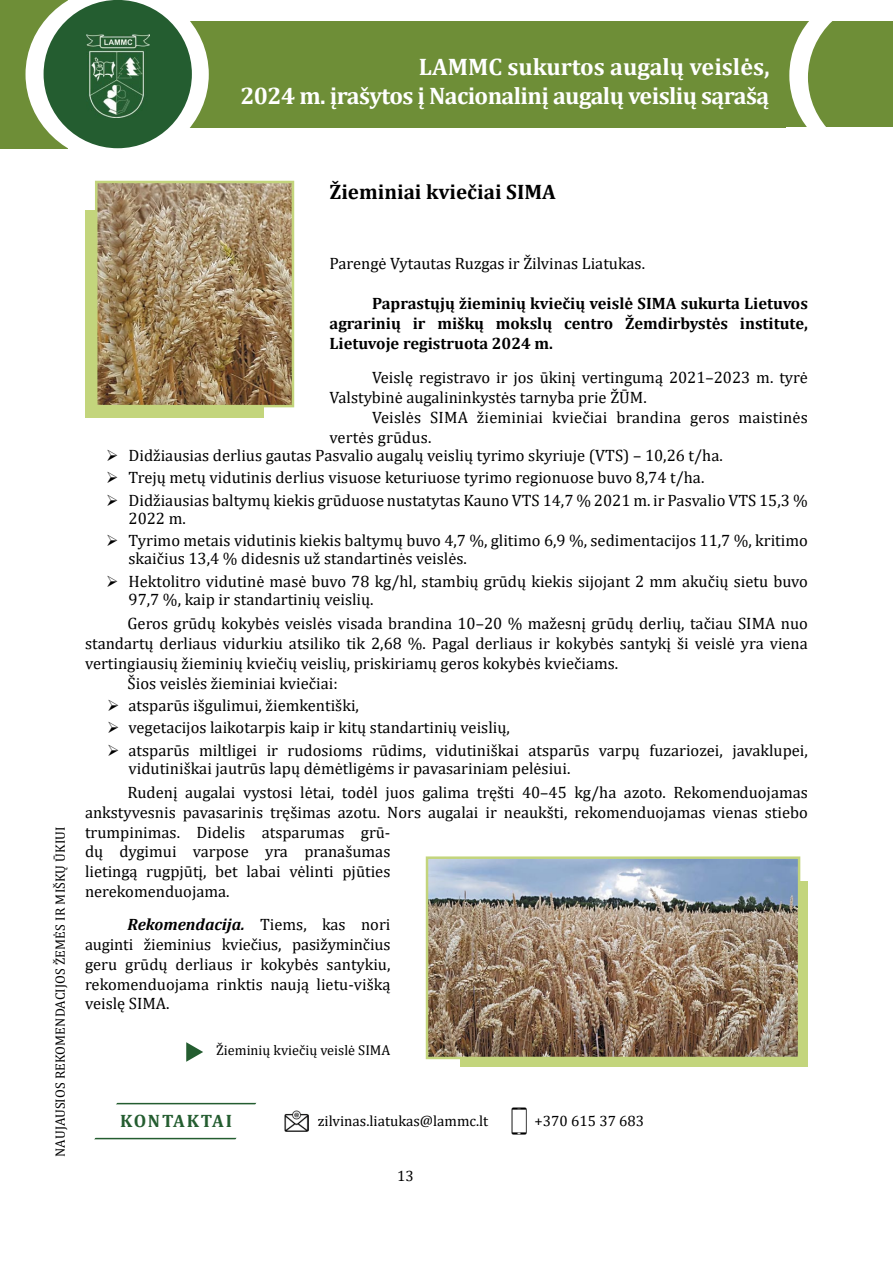
<style>
.page{position:relative;width:893px;height:1263px;background:#fff}
.page>*{position:absolute;margin:0;border:0;box-sizing:border-box;transform-origin:0 0}
.t1{font:700 24px/28.8px "Cambria";letter-spacing:-.025em;color:#fff;text-align:right}
.t2{font:700 21px "Cambria";color:#000}
.t3{font:700 18px "Cambria";letter-spacing:.1em;color:#245d30}
.t4{font:16.5px/19.8px "Cambria";color:#000}
.t5{font:700 16.5px/19.8px "Cambria";color:#000;text-align:justify}
.t6{font:15px "Cambria";color:#000}
.t7{font:14.25px "Cambria";color:#000}
.t8{font:13.5px "Cambria";letter-spacing:.01em;color:#000}
.s1{font-weight:700;font-style:italic}
</style>
<div class="page">
<div style="left:189px;top:21px;width:703px;height:107px;background:#6e8e37"></div>
<svg style="left:0;top:0;width:209px;height:149px"></svg>
<div style="left:44px;top:0;width:148px;height:148px;background:#245d30;border-radius:50%"></div>
<img style="left:86px;top:34px;width:63px;height:83px">
<svg style="left:789px;top:21px;width:104px;height:107px"></svg>
<svg style="left:94px;top:1102px;width:163px;height:38px"></svg>
<div style="left:85px;top:210px;width:179px;height:207px;background:#c3d57c"></div>
<svg style="left:95px;top:181px;width:199px;height:226px;background:#a18963"></svg>
<div style="left:461px;top:881px;width:347px;height:186px;background:#c3d57c"></div>
<img style="left:426px;top:856px;width:374px;height:203px">
<img style="left:285px;top:1110px;width:24px;height:21px">
<img style="left:511px;top:1108px;width:16px;height:27px">
<svg style="left:186px;top:1042px;width:17px;height:20px"></svg>
<h1 class="t1" style="left:240px;top:51px;width:531px">LAMMC sukurtos augalų veislės,<br>2024 m. įrašytos į Nacionalinį augalų veislių sąrašą</h1>
<p class="t2" style="left:329px;top:177px;width:228px">Žieminiai kviečiai SIMA</p>
<p class="t8" style="left:52px;top:1157px;width:332px;rotate:-90deg">NAUJAUSIOS REKOMENDACIJOS ŽEMĖS IR MIŠKŲ ŪKIUI</p>
<p class="t4" style="left:329px;top:254px;width:317px">Parengė Vytautas Ruzgas ir Žilvinas Liatukas.</p>
<p class="t5" style="left:329px;top:293px;width:480px;text-indent:43px">Paprastųjų žieminių kviečių veislė SIMA sukurta Lietuvos agrarinių ir miškų mokslų centro Žemdirbystės institute, Lietuvoje registruota 2024 m.</p>
<p class="t4" style="left:329px;top:368px;width:480px;text-indent:43px">Veislę registravo ir jos ūkinį vertingumą 2021–2023 m. tyrė<br>Valstybinė augalininkystės tarnyba prie ŽŪM.</p>
<p class="t4" style="left:329px;top:407px;width:480px;text-indent:43px">Veislės SIMA žieminiai kviečiai brandina geros maistinės vertės grūdus.</p>
<p class="t4" style="left:106px;top:445px;width:618px">➢ Didžiausias derlius gautas Pasvalio augalų veislių tyrimo skyriuje (VTS) – 10,26 t/ha.</p>
<p class="t4" style="left:106px;top:468px;width:600px">➢ Trejų metų vidutinis derlius visuose keturiuose tyrimo regionuose buvo 8,74 t/ha.</p>
<p class="t4" style="left:129px;top:491px;width:681px;line-height:18.1px;text-indent:-22px">➢ Didžiausias baltymų kiekis grūduose nustatytas Kauno VTS 14,7 % 2021 m. ir Pasvalio VTS 15,3 %<br>2022 m.</p>
<p class="t4" style="left:129px;top:532px;width:681px;line-height:18.1px;text-indent:-22px">➢ Tyrimo metais vidutinis kiekis baltymų buvo 4,7 %, glitimo 6,9 %, sedimentacijos 11,7 %, kritimo skaičius 13,4 % didesnis už standartinės veislės.</p>
<p class="t4" style="left:129px;top:572px;width:681px;line-height:18.1px;text-indent:-22px">➢ Hektolitro vidutinė masė buvo 78 kg/hl, stambių grūdų kiekis sijojant 2 mm akučių sietu buvo<br>97,7 %, kaip ir standartinių veislių.</p>
<p class="t4" style="left:128px;top:613px;width:682px">Geros grūdų kokybės veislės visada brandina 10–20 % mažesnį grūdų derlių, tačiau SIMA nuo</p>
<p class="t4" style="left:85px;top:633px;width:724px">standartų derliaus vidurkiu atsiliko tik 2,68 %. Pagal derliaus ir kokybės santykį ši veislė yra viena</p>
<p class="t4" style="left:85px;top:653px;width:535px">vertingiausių žieminių kviečių veislių, priskiriamų geros kokybės kviečiams.</p>
<p class="t4" style="left:128px;top:673px;width:212px">Šios veislės žieminiai kviečiai:</p>
<p class="t4" style="left:107px;top:695px;width:253px">➢ atsparūs išgulimui, žiemkentiški,</p>
<p class="t4" style="left:107px;top:718px;width:404px">➢ vegetacijos laikotarpis kaip ir kitų standartinių veislių,</p>
<p class="t4" style="left:129px;top:741px;width:681px;line-height:18.1px;text-indent:-21px">➢ atsparūs miltligei ir rudosioms rūdims, vidutiniškai atsparūs varpų fuzariozei, javaklupei, vidutiniškai jautrūs lapų dėmėtligėms ir pavasariniam pelėsiui.</p>
<p class="t4" style="left:85px;top:782px;width:724px;text-indent:43px">Rudenį augalai vystosi lėtai, todėl juos galima tręšti 40–45 kg/ha azoto. Rekomenduojamas ankstyvesnis pavasarinis tręšimas azotu. Nors augalai ir neaukšti, rekomenduojamas vienas stiebo trumpinimas. Didelis atsparumas grū-<br>dų dygimui varpose yra pranašumas<br>lietingą rugpjūtį, bet labai vėlinti pjūties<br>nerekomenduojama.</p>
<p class="t4" style="left:85px;top:915px;width:307px;text-align:justify;text-indent:43px"><span class="s1">Rekomendacija.</span> Tiems, kas nori auginti žieminius kviečius, pasižyminčius geru grūdų derliaus ir kokybės santykiu, rekomenduojama rinktis naują lietu-višką veislę SIMA.</p>
<p class="t7" style="left:216px;top:1041px;width:176px">Žieminių kviečių veislė SIMA</p>
<p class="t3" style="left:120px;top:1108px;width:113px">KONTAKTAI</p>
<p class="t6" style="left:318px;top:1112px;width:172px">zilvinas.liatukas@lammc.lt</p>
<p class="t6" style="left:535px;top:1112px;width:111px">+370 615 37 683</p>
<p class="t6" style="left:397px;top:1167px;width:18px">13</p>
</div>
